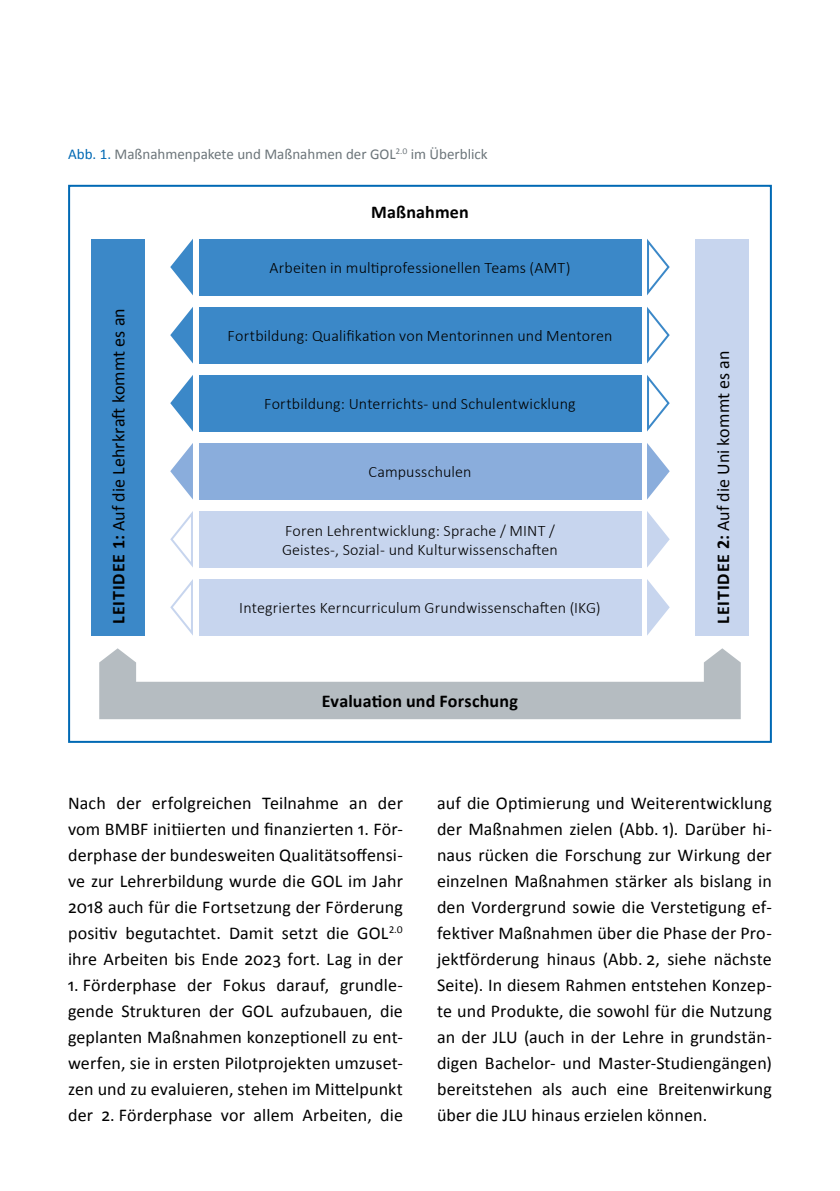
<style>
.page{position:relative;width:840px;height:1191px;background:#fff}
.page>*{position:absolute;margin:0;border:0;box-sizing:border-box;transform-origin:0 0}
.p_-_Copytext{font:18px/26px "Calibri";letter-spacing:.005em;color:#000;text-align:justify}
.Head{font:18px "Calibri";letter-spacing:.005em;color:#000}
.Head-2{font:700 18px "Calibri";letter-spacing:.01em;color:#000}
.Copytext_zentriert{font:300 16px "Calibri";letter-spacing:.01em;color:#000}
.p_-_Bildunterschrift{font:15px "Calibri";color:#6c757a}
.s1{color:#0069b4}
.s2{font-weight:700}
</style>
<div class="page">
<div style="left:91px;top:239px;width:53px;height:396px;background:#3b88c8"></div>
<div style="left:695px;top:239px;width:53px;height:396px;background:#c7d5ee"></div>
<svg style="left:99px;top:648px;width:641px;height:71px;fill:#b5bcc1"></svg>
<div style="left:198px;top:239px;width:443px;height:56px;background:#3b88c8"></div>
<div style="left:198px;top:307px;width:443px;height:56px;background:#3b88c8"></div>
<div style="left:198px;top:375px;width:443px;height:56px;background:#3b88c8"></div>
<div style="left:198px;top:443px;width:443px;height:56px;background:#8aaddc"></div>
<div style="left:198px;top:511px;width:443px;height:56px;background:#c7d5ee"></div>
<div style="left:198px;top:579px;width:443px;height:56px;background:#c7d5ee"></div>
<svg style="left:170px;top:239px;width:23px;height:56px"></svg>
<svg style="left:647px;top:239px;width:23px;height:57px"></svg>
<svg style="left:170px;top:307px;width:23px;height:56px"></svg>
<svg style="left:647px;top:307px;width:23px;height:57px"></svg>
<svg style="left:170px;top:375px;width:23px;height:56px"></svg>
<svg style="left:647px;top:375px;width:23px;height:57px"></svg>
<svg style="left:647px;top:511px;width:22px;height:56px"></svg>
<svg style="left:170px;top:511px;width:23px;height:56px"></svg>
<svg style="left:647px;top:579px;width:22px;height:56px"></svg>
<svg style="left:170px;top:579px;width:23px;height:56px"></svg>
<svg style="left:170px;top:443px;width:23px;height:56px"></svg>
<svg style="left:647px;top:443px;width:22px;height:56px"></svg>
<p class="p_-_Bildunterschrift" style="left:68px;top:144px;width:421px"><span class="s1">Abb. 1.</span> Maßnahmenpakete und Maßnahmen der GOL<sup>2.0</sup> im Überblick</p>
<p class="Head-2" style="left:371px;top:201px;width:99px">Maßnahmen</p>
<p class="Head" style="left:107px;top:624px;width:317px;rotate:-90deg"><span class="s2">LEITIDEE 1:</span> Auf die Lehrkraft kommt es an</p>
<p class="Copytext_zentriert" style="left:269px;top:258px;width:302px">Arbeiten in multiprofessionellen Teams (AMT)</p>
<p class="Copytext_zentriert" style="left:227px;top:326px;width:386px">Fortbildung: Qualifikation von Mentorinnen und Mentoren</p>
<p class="Copytext_zentriert" style="left:264px;top:394px;width:313px">Fortbildung: Unterrichts- und Schulentwicklung</p>
<p class="Copytext_zentriert" style="left:368px;top:462px;width:105px">Campusschulen</p>
<p class="Copytext_zentriert" style="left:285px;top:520px;width:271px">Foren Lehrentwicklung: Sprache / MINT /</p>
<p class="Copytext_zentriert" style="left:282px;top:539px;width:277px">Geistes-, Sozial- und Kulturwissenschaften</p>
<p class="Copytext_zentriert" style="left:239px;top:598px;width:362px">Integriertes Kerncurriculum Grundwissenschaften (IKG)</p>
<p class="Head-2" style="left:322px;top:689px;width:197px">Evaluation und Forschung</p>
<p class="Head" style="left:711px;top:624px;width:275px;rotate:-90deg"><span class="s2">LEITIDEE 2:</span> Auf die Uni kommt es an</p>
<p class="p_-_Copytext" style="left:68px;top:790px;width:336px">Nach der erfolgreichen Teilnahme an der vom BMBF initiierten und finanzierten 1. För&shy;derphase der bundesweiten Qualitätsoffensi&shy;ve zur Lehrerbildung wurde die GOL im Jahr 2018 auch für die Fortsetzung der Förderung positiv begutachtet. Damit setzt die GOL<sup>2.0 </sup>ihre Arbeiten bis Ende 2023 fort. Lag in der</p>
<p class="p_-_Copytext" style="left:68px;top:972px;width:336px">1. Förderphase der Fokus darauf, grundle&shy;gende Strukturen der GOL aufzubauen, die geplanten Maßnahmen konzeptionell zu ent&shy;werfen, sie in ersten Pilotprojekten umzuset&shy;zen und zu evaluieren, stehen im Mittelpunkt der 2. Förderphase vor allem Arbeiten, die</p>
<p class="p_-_Copytext" style="left:437px;top:790px;width:336px">auf die Optimierung und Weiterentwicklung der Maßnahmen zielen (Abb. 1). Darüber hi&shy;naus rücken die Forschung zur Wirkung der einzelnen Maßnahmen stärker als bislang in den Vordergrund sowie die Verstetigung ef&shy;fektiver Maßnahmen über die Phase der Pro&shy;jektförderung hinaus (Abb. 2, siehe nächste Seite). In diesem Rahmen entstehen Konzep&shy;te und Produkte, die sowohl für die Nutzung an der JLU (auch in der Lehre in grundstän&shy;digen Bachelor- und Master-Studiengängen) bereitstehen als auch eine Breitenwirkung über die JLU hinaus erzielen können.</p>
</div>
